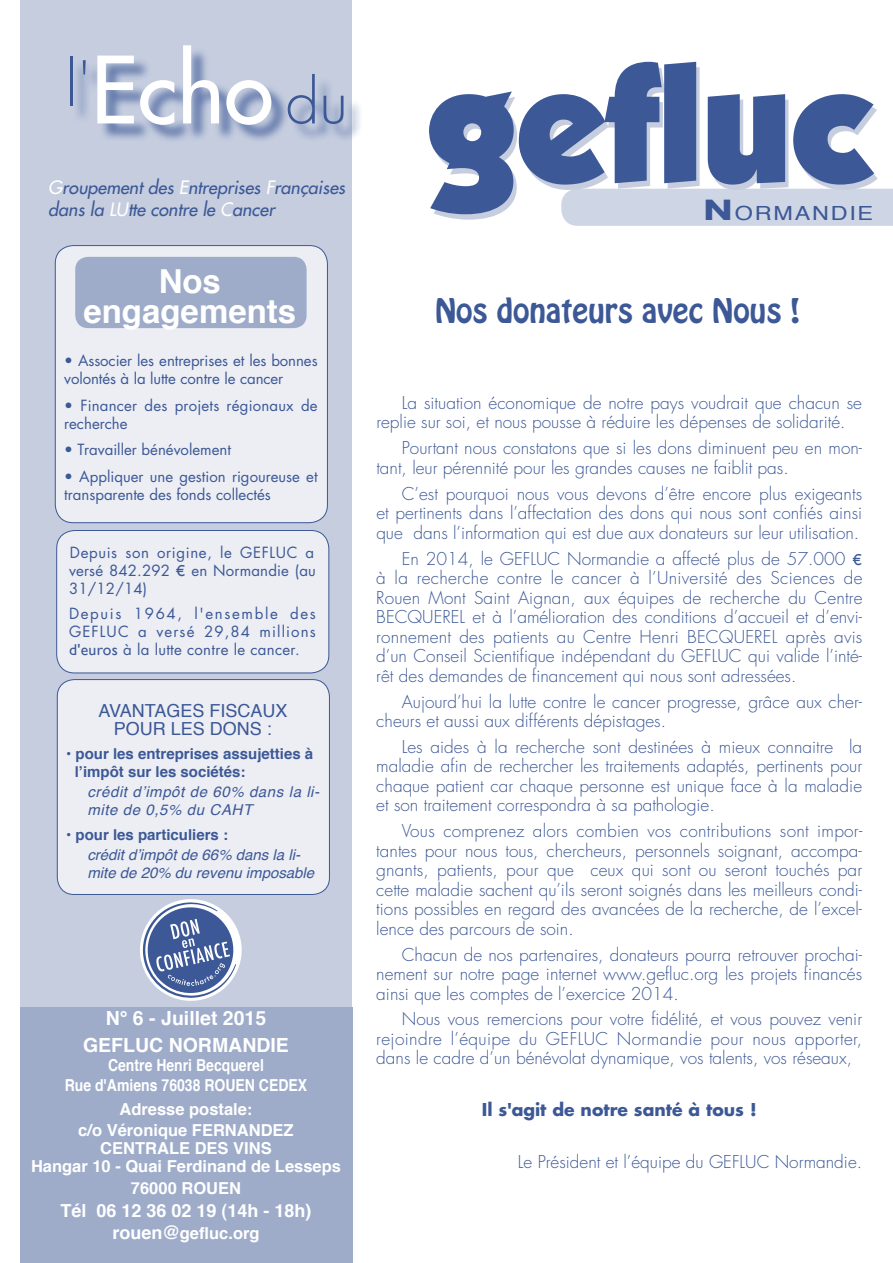
<style>
.page{position:relative;width:893px;height:1263px;background:#fff}
.page>*{position:absolute;margin:0;border:0;box-sizing:border-box;transform-origin:0 0}
.t1{font:900 165px "Itc Kabel";letter-spacing:-.015em;color:#3c5896}
.t2{font:300 60px "Futura";color:#3c5896}
.t3{font:700 33px/30px "Helvetica";color:#fff;text-align:center}
.t4{font:30px "Hobo Std";color:#3c5896}
.t5{font:700 19.5px/27px "Helvetica";color:#fff;text-align:center}
.t6{font:19.5px "Helvetica";letter-spacing:.075em;color:#3c5896;scale:1.2 1}
.t7{font:italic 18px/21.6px "Futura";color:#3c5896}
.t8{font:18px/18px "Helvetica";color:#3c5896;text-align:center}
.t9{font:700 18px "Helvetica";color:#fff}
.t10{font:300 17.25px/19.5px "Futura";color:#3c5896;text-align:justify}
.t11{font:700 17.25px "Futura";color:#3c5896}
.t12{font:700 16.5px/21px "Helvetica";color:#fff;text-align:center}
.t13{font:700 16.5px/19.5px "Helvetica";color:#fff;text-align:center;scale:.85 1}
.t14{font:15px/18px "Futura";color:#3c5896}
.t15{font:700 15px/18px "Helvetica";color:#3c5896}
.t16{font:italic 15px/18px "Helvetica";color:#3c5896}
.t17{font:italic 15px/18px "Helvetica";letter-spacing:.04em;color:#3c5896}
.s1{font-weight:400;font-size:90px;color:#fff}
.s2{color:#fff}
.s3{font-family:"Gill Sans";font-size:15.75px}
.s4{font-size:18px}
.s5{font-family:"Futura";font-weight:700;font-size:27px}
.s6{font-family:"Gill Sans";font-weight:400;font-size:15.75px}
</style>
<div class="page">
<div style="left:20px;top:0;width:332px;height:1263px;background:#c5cddf"></div>
<div style="left:561px;top:189px;width:332px;height:37px;background:#ced5e5"></div>
<div style="left:55px;top:246px;width:272px;height:277px;background:#eceef4;border-radius:18px"></div>
<div style="left:75px;top:257px;width:232px;height:71px;background:#9eacca;border-radius:13px"></div>
<div style="left:55px;top:245px;width:273px;height:278px;border:1px solid #3c5896;border-radius:18px"></div>
<div style="left:20px;top:1007px;width:332px;height:256px;background:#9eacca"></div>
<div style="left:73px;top:47px;width:290px;height:97px;background:#3c5896;opacity:.75"></div>
<svg style="left:140px;top:899px;width:102px;height:102px"></svg>
<div style="left:57px;top:530px;width:272px;height:143px;background:#eceef4;border-radius:18px"></div>
<div style="left:56px;top:530px;width:273px;height:143px;border:1px solid #3c5896;border-radius:18px"></div>
<div style="left:57px;top:679px;width:272px;height:215px;background:#eceef4;border-radius:17px"></div>
<div style="left:57px;top:679px;width:273px;height:216px;border:1px solid #3c5896;border-radius:17px"></div>
<h2 class="t2" style="left:66px;top:56px;width:284px">l'<span class="s1">Echo</span> du</h2>
<p class="t7" style="left:48px;top:177px;width:298px"><span class="s2">G</span>roupement des <span class="s2">E</span>ntreprises <span class="s2">F</span>rançaises dans la <span class="s2">LU</span>tte contre le <span class="s2">C</span>ancer</p>
<h3 class="t3" style="left:83px;top:267px;width:214px">Nos engagements</h3>
<p class="t14" style="left:64px;top:352px;width:255px">• Associer les entreprises et les bonnes volontés à la lutte contre le cancer</p>
<p class="t14" style="left:64px;top:397px;width:255px">• Financer des projets régionaux de recherche</p>
<p class="t14" style="left:64px;top:441px;width:168px">• Travailler bénévolement</p>
<p class="t14" style="left:64px;top:468px;width:255px">• Appliquer une gestion rigoureuse et transparente des fonds collectés</p>
<p class="t14" style="left:69px;top:544px;width:248px;text-align:justify">Depuis son origine, le GEFLUC a versé 842.292 <span class="s3">€</span> en Normandie (au 31/12/14)</p>
<p class="t14" style="left:69px;top:604px;width:248px;text-align:justify">Depuis 1964, l'ensemble des GEFLUC a versé 29,84 millions <span class="s3">d'euros</span> à la lutte contre le cancer.</p>
<p class="t8" style="left:98px;top:702px;width:191px">AVANTAGES FISCAUX<br>POUR LES DONS :</p>
<p class="t15" style="left:75px;top:745px;width:240px;text-indent:-9px">• pour les entreprises assujetties à l’impôt sur les sociétés:</p>
<p class="t17" style="left:87px;top:783px;width:234px">crédit d’impôt de 60% dans la li&shy;mite de 0,5% du CAHT</p>
<p class="t15" style="left:66px;top:826px;width:163px">• pour les particuliers :</p>
<p class="t16" style="left:87px;top:846px;width:228px">crédit d’impôt de 66% dans la li&shy;mite de 20% du revenu imposable</p>
<p class="t5" style="left:83px;top:1005px;width:207px">N° 6 - Juillet 2015<br>GEFLUC NORMANDIE</p>
<p class="t13" style="left:65px;top:1056px;width:287px">Centre Henri Becquerel<br>Rue d'Amiens 76038 ROUEN CEDEX</p>
<p class="t12" style="left:78px;top:1099px;width:217px">Adresse postale:<br>c/o Véronique FERNANDEZ</p>
<p class="t12" style="left:31px;top:1139px;width:311px;line-height:18px">CENTRALE DES VINS<br>Hangar 10 - Quai Ferdinand de Lesseps</p>
<p class="t12" style="left:131px;top:1178px;width:112px">76000 ROUEN</p>
<p class="t9" style="left:60px;top:1196px;width:253px">Tél 06 12 36 02 19 (14h - 18h)</p>
<p class="t12" style="left:112px;top:1223px;width:149px"><span class="s4">rouen@</span>gefluc.org</p>
<h1 class="t1" style="left:426px;top:24px;width:448px">gefluc</h1>
<p class="t6" style="left:704px;top:198px;width:143px"><span class="s5">N</span>ORMANDIE</p>
<h3 class="t4" style="left:435px;top:290px;width:367px">Nos donateurs avec Nous !</h3>
<p class="t10" style="left:376px;top:393px;width:487px;text-indent:26px">La situation économique de notre pays voudrait que chacun se replie sur soi, et nous pousse à réduire les dépenses de solidarité.</p>
<p class="t10" style="left:376px;top:439px;width:487px;text-indent:26px">Pourtant nous constatons que si les dons diminuent peu en mon&shy;tant, leur pérennité pour les grandes causes ne faiblit pas.</p>
<p class="t10" style="left:376px;top:484px;width:487px;text-indent:26px">C’est pourquoi nous vous devons d’être encore plus exigeants et pertinents dans l’affectation des dons qui nous sont confiés ainsi que dans l’information qui est due aux donateurs sur leur utilisation.</p>
<p class="t10" style="left:376px;top:549px;width:488px;text-indent:26px">En 2014, le GEFLUC Normandie a affecté plus de 57.000 <span class="s6">€ </span>à la recherche contre le cancer à l’Université des Sciences de Rouen Mont Saint Aignan, aux équipes de recherche du Centre BECQUEREL et à l’amélioration des conditions d’accueil et d’envi&shy;ronnement des patients au Centre Henri BECQUEREL après avis d’un Conseil Scientifique indépendant du GEFLUC qui valide l’inté&shy;rêt des demandes de financement qui nous sont adressées.</p>
<p class="t10" style="left:376px;top:692px;width:487px;text-indent:26px">Aujourd’hui la lutte contre le cancer progresse, grâce aux cher&shy;cheurs et aussi aux différents dépistages.</p>
<p class="t10" style="left:376px;top:737px;width:487px;text-indent:26px">Les aides à la recherche sont destinées à mieux connaitre la maladie afin de rechercher les traitements adaptés, pertinents pour chaque patient car chaque personne est unique face à la maladie et son traitement correspondra à sa pathologie.</p>
<p class="t10" style="left:376px;top:822px;width:487px;text-indent:26px">Vous comprenez alors combien vos contributions sont impor&shy;tantes pour nous tous, chercheurs, personnels soignant, accompa&shy;gnants, patients, pour que ceux qui sont ou seront touchés par cette maladie sachent qu’ils seront soignés dans les meilleurs condi&shy;tions possibles en regard des avancées de la recherche, de l’excel&shy;lence des parcours de soin.</p>
<p class="t10" style="left:376px;top:945px;width:487px;text-indent:26px">Chacun de nos partenaires, donateurs pourra retrouver prochai&shy;nement sur notre page internet www.gefluc.org les projets financés ainsi que les comptes de l’exercice 2014.</p>
<p class="t10" style="left:376px;top:1010px;width:487px;text-indent:26px">Nous vous remercions pour votre fidélité, et vous pouvez venir rejoindre l’équipe du GEFLUC Normandie pour nous apporter, dans le cadre d’un bénévolat dynamique, vos talents, vos réseaux,</p>
<p class="t11" style="left:482px;top:1098px;width:276px">Il s'agit de notre santé à tous !</p>
<p class="t10" style="left:518px;top:1152px;width:346px">Le Président et l’équipe du GEFLUC Normandie.</p>
</div>
